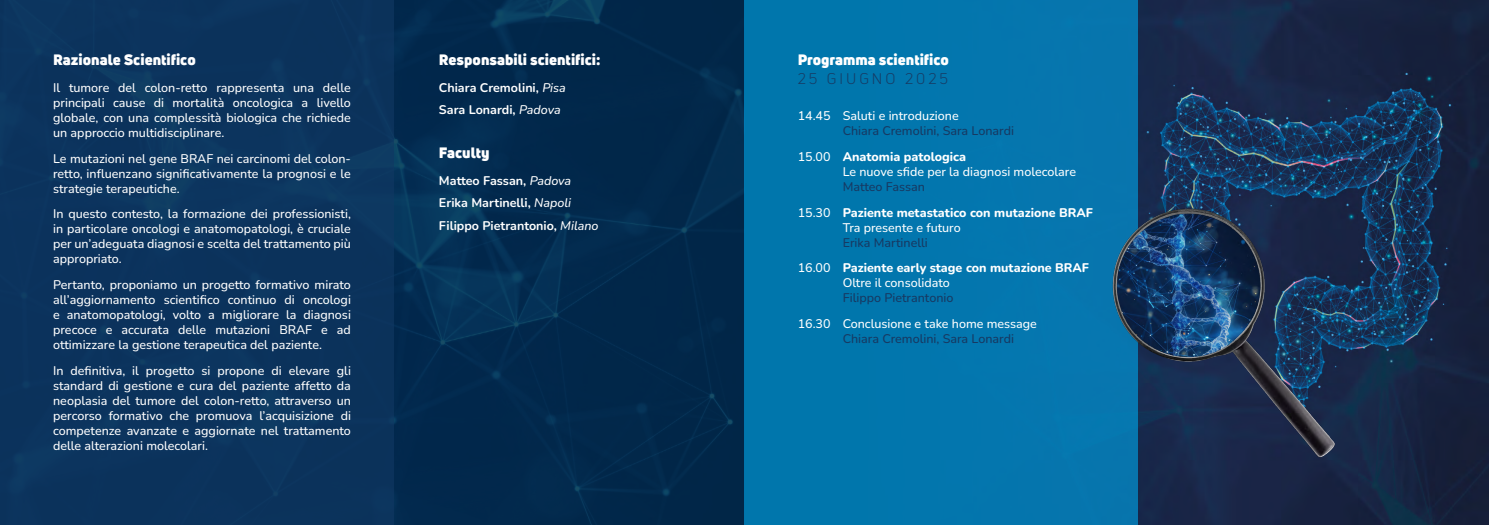
<style>
.page{position:relative;width:1489px;height:525px;background:#fff}
.page>*{position:absolute;margin:0;border:0;box-sizing:border-box;transform-origin:0 0}
.t1{font:15px "Uni Neue Trial Black";color:#fff}
.t2{font:15px "Uni Neue Trial Book";letter-spacing:.2em;color:#173962}
.t3{font:500 12.5px/15px "Nunito";color:#fff;text-align:justify}
.t4{font:800 12.5px/25.6px "Nunito";color:#fff}
.t5{font:700 12.5px/22.1px "Nunito";color:#fff}
.t6{font:500 12.5px/25.6px "Nunito";color:#173962}
.s1{font-weight:500;font-style:italic}
.s2{color:#fff}
.s3{font-weight:800;color:#fff}
.s4{font-weight:500;color:#173962}
.s5{font-weight:500}
</style>
<div class="page">
<img style="left:394px;top:0;width:1094px;height:524px">
<div style="left:0;top:0;width:394px;height:524px;background:#0b335c"></div>
<div style="left:744px;top:0;width:393px;height:524px;background:#0276ad"></div>
<img style="left:1112px;top:182px;width:263px;height:290px">
<p class="t1" style="left:53px;top:50px;width:144px">Razionale Scientifico</p>
<p class="t3" style="left:53px;top:79px;width:299px">Il tumore del colon-retto rappresenta una delle principali cause di mortalità oncologica a livello globale, con una complessità biologica che richiede un approccio multidisciplinare.</p>
<p class="t3" style="left:53px;top:150px;width:299px">Le mutazioni nel gene BRAF nei carcinomi del colon&shy;retto, influenzano significativamente la prognosi e le strategie terapeutiche.</p>
<p class="t3" style="left:53px;top:206px;width:299px">In questo contesto, la formazione dei professionisti, in particolare oncologi e anatomopatologi, è cruciale per un’adeguata diagnosi e scelta del trattamento più appropriato.</p>
<p class="t3" style="left:53px;top:276px;width:299px">Pertanto, proponiamo un progetto formativo mirato all’aggiornamento scientifico continuo di oncologi e anatomopatologi, volto a migliorare la diagnosi precoce e accurata delle mutazioni BRAF e ad ottimizzare la gestione terapeutica del paziente.</p>
<p class="t3" style="left:53px;top:362px;width:299px">In definitiva, il progetto si propone di elevare gli standard di gestione e cura del paziente affetto da neoplasia del tumore del colon-retto, attraverso un percorso formativo che promuova l’acquisizione di competenze avanzate e aggiornate nel trattamento delle alterazioni molecolari.</p>
<p class="t1" style="left:439px;top:50px;width:163px">Responsabili scientifici:</p>
<p class="t1" style="left:797px;top:50px;width:153px">Programma scientifico</p>
<p class="t2" style="left:797px;top:70px;width:152px">25 GIUGNO 2025</p>
<p class="t5" style="left:439px;top:76px;width:128px">Chiara Cremolini, <span class="s1">Pisa<br></span>Sara Lonardi, <span class="s1">Padova</span></p>
<p class="t3" style="left:797px;top:108px;width:163px">14.45 Saluti e introduzione</p>
<p class="t6" style="left:797px;top:117px;width:218px;text-indent:45px">Chiara Cremolini, Sara Lonardi<br><span class="s2">15.00</span> <span class="s3">Anatomia patologica</span></p>
<p class="t3" style="left:842px;top:163px;width:235px">Le nuove sfide per la diagnosi molecolare</p>
<p class="t4" style="left:797px;top:173px;width:297px;text-indent:45px"><span class="s4">Matteo Fassan<br></span><span class="s5">15.30</span> Paziente metastatico con mutazione BRAF</p>
<p class="t3" style="left:842px;top:219px;width:120px">Tra presente e futuro</p>
<p class="t4" style="left:797px;top:229px;width:293px;text-indent:45px"><span class="s4">Erika Martinelli<br></span><span class="s5">16.00</span> Paziente early stage con mutazione BRAF</p>
<p class="t3" style="left:842px;top:275px;width:109px">Oltre il consolidato</p>
<p class="t6" style="left:842px;top:284px;width:112px">Filippo Pietrantonio</p>
<p class="t3" style="left:797px;top:315px;width:241px">16.30 Conclusione e take home message</p>
<p class="t6" style="left:842px;top:325px;width:173px">Chiara Cremolini, Sara Lonardi</p>
<p class="t1" style="left:439px;top:144px;width:52px">Faculty</p>
<p class="t5" style="left:439px;top:169px;width:161px">Matteo Fassan, <span class="s1">Padova<br></span>Erika Martinelli, <span class="s1">Napoli<br></span>Filippo Pietrantonio, <span class="s1">Milano</span></p>
</div>
